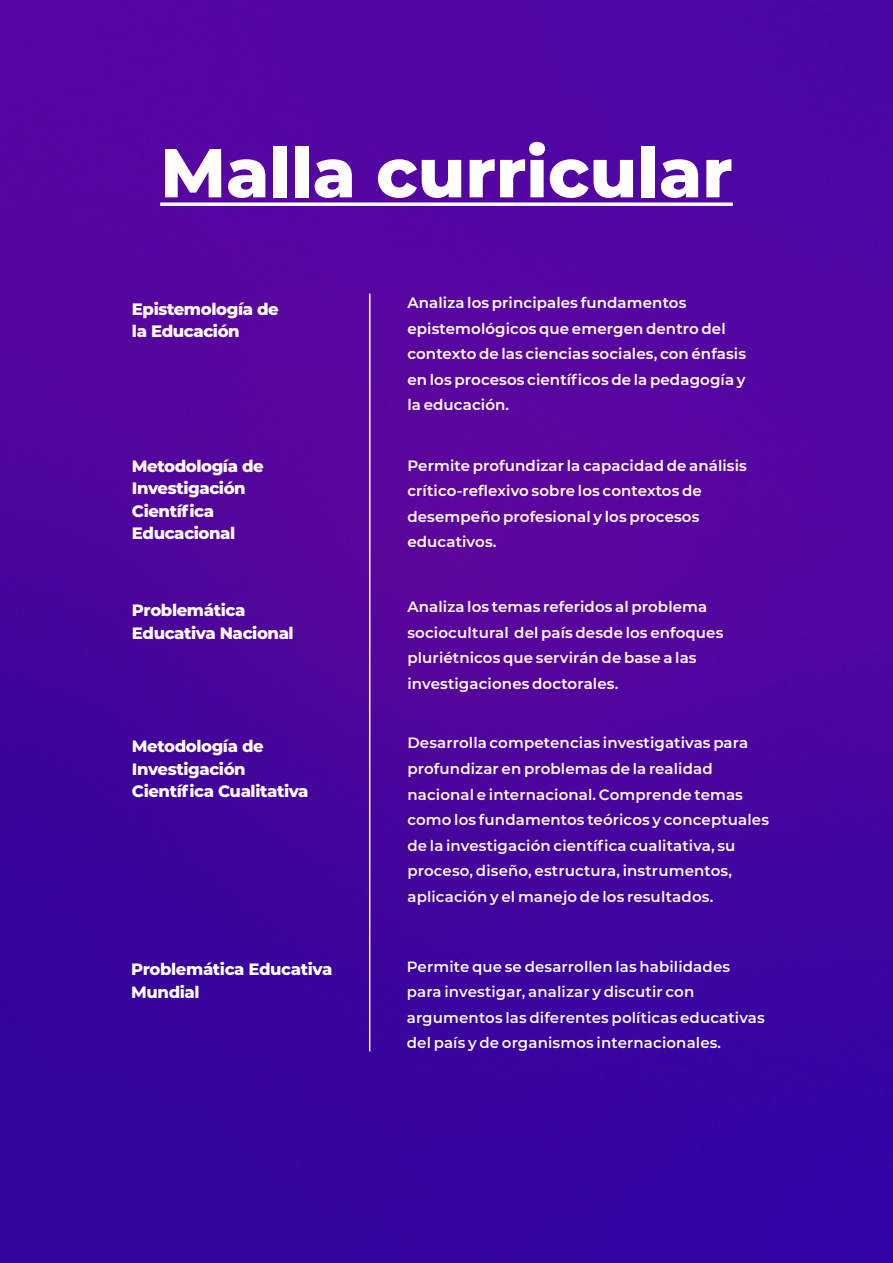
<style>
.page{position:relative;width:893px;height:1263px;background:#fff}
.page>*{position:absolute;margin:0;border:0;box-sizing:border-box;transform-origin:0 0}
.t1{font:800 69px "Montserrat";color:#fff}
.t2{font:800 16.5px/22.5px "Montserrat";letter-spacing:-.025em;color:#fff}
.t3{font:600 15px/25.5px "Montserrat";letter-spacing:.01em;color:#fff}
</style>
<div class="page">
<img style="left:0;top:0;width:893px;height:1263px">
<h1 class="t1" style="left:160px;top:122px;width:574px">Malla curricular</h1>
<p class="t2" style="left:132px;top:297px;width:148px">Epistemología de la Educación</p>
<p class="t3" style="left:407px;top:289px;width:340px">Analiza los principales fundamentos epistemológicos que emergen dentro del contexto de las ciencias sociales, con énfasis en los procesos científicos de la pedagogía y la educación.</p>
<p class="t2" style="left:132px;top:454px;width:133px">Metodología de<br>Investigación<br>Científica<br>Educacional</p>
<p class="t3" style="left:407px;top:452px;width:341px">Permite profundizar la capacidad de análisis crítico-reflexivo sobre los contextos de desempeño profesional y los procesos educativos.</p>
<p class="t2" style="left:132px;top:598px;width:163px">Problemática<br>Educativa Nacional</p>
<p class="t3" style="left:407px;top:594px;width:318px">Analiza los temas referidos al problema sociocultural del país desde los enfoques pluriétnicos que servirán de base a las investigaciones doctorales.</p>
<p class="t2" style="left:132px;top:734px;width:178px">Metodología de<br>Investigación<br>Científica Cualitativa</p>
<p class="t3" style="left:407px;top:730px;width:363px">Desarrolla competencias investigativas para profundizar en problemas de la realidad nacional e internacional. Comprende temas como los fundamentos teóricos y conceptuales de la investigación científica cualitativa, su proceso, diseño, estructura, instrumentos, aplicación y el manejo de los resultados.</p>
<p class="t2" style="left:131px;top:957px;width:203px">Problemática Educativa<br>Mundial</p>
<p class="t3" style="left:407px;top:953px;width:359px">Permite que se desarrollen las habilidades para investigar, analizar y discutir con argumentos las diferentes políticas educativas del país y de organismos internacionales.</p>
</div>
